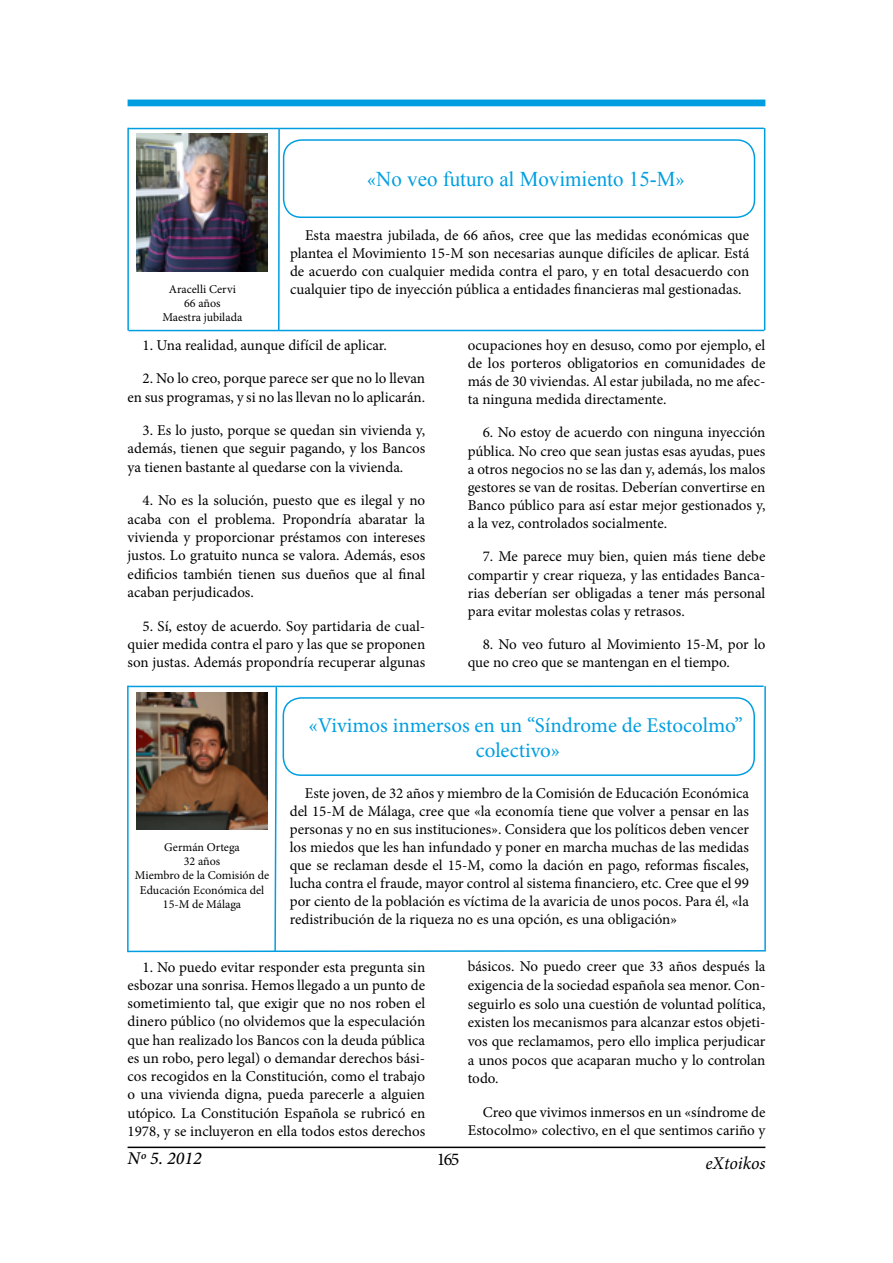
<style>
.page{position:relative;width:893px;height:1263px;background:#fff}
.page>*{position:absolute;margin:0;border:0;box-sizing:border-box;transform-origin:0 0}
.t1{font:21px/25.2px "Minion Pro";color:#009ee0}
.t2{font:21px "Times New Roman";color:#009ee0}
.t3{font:italic 500 18px "Minion Pro";color:#000}
.t4{font:italic 18px "Minion Pro";letter-spacing:-.005em;color:#000}
.t5{font:18px "Minion Pro";color:#000}
.t6{font:15px/18.1px "Minion Pro";color:#000;text-align:justify}
.t7{font:12px/14.4px "Minion Pro";color:#000;text-align:center}
.s1{font-family:"Minion Pro"}
</style>
<div class="page">
<div style="left:128px;top:100px;width:637px;height:6px;background:#009ee0"></div>
<hr style="left:128px;top:1146px;width:637px;height:2px;background:#000">
<div style="left:283px;top:139px;width:472px;height:79px;border:2px solid #009ee0;border-radius:18px"></div>
<hr style="left:128px;top:128px;width:636px;height:1px;background:#009ee0">
<hr style="left:128px;top:330px;width:636px;height:1px;background:#009ee0">
<hr style="left:278px;top:129px;width:2px;height:201px;background:#009ee0">
<hr style="left:127px;top:128px;width:2px;height:202px;background:#009ee0">
<hr style="left:764px;top:128px;width:1px;height:202px;background:#009ee0">
<img style="left:137px;top:133px;width:131px;height:139px">
<hr style="left:128px;top:685px;width:636px;height:2px;background:#009ee0">
<svg style="left:127px;top:686px;width:639px;height:267px"></svg>
<hr style="left:127px;top:686px;width:2px;height:266px;background:#009ee0">
<hr style="left:764px;top:686px;width:2px;height:264px;background:#009ee0">
<img style="left:137px;top:692px;width:131px;height:138px">
<p class="t7" style="left:162px;top:282px;width:81px">Aracelli Cervi<br>66 años<br>Maestra jubilada</p>
<h1 class="t2" style="left:367px;top:165px;width:319px"><span class="s1">«</span>No veo futuro al Movimiento 15-M<span class="s1">»</span></h1>
<p class="t6" style="left:290px;top:227px;width:461px;text-indent:15px">Esta maestra jubilada, de 66 años, cree que las medidas económicas que plantea el Movimiento 15-M son necesarias aunque difíciles de aplicar. Está de acuerdo con cualquier medida contra el paro, y en total desacuerdo con cualquier tipo de inyección pública a entidades financieras mal gestionadas.</p>
<p class="t6" style="left:143px;top:336px;width:246px">1. Una realidad, aunque difícil de aplicar.</p>
<p class="t6" style="left:128px;top:369px;width:299px;text-align:right">2. No lo creo, porque parece ser que no lo llevan en sus programas, y si no las llevan no lo aplicarán.</p>
<p class="t6" style="left:128px;top:421px;width:299px;text-indent:15px">3. Es lo justo, porque se quedan sin vivienda y, además, tienen que seguir pagando, y los Bancos ya tienen bastante al quedarse con la vivienda.</p>
<p class="t6" style="left:128px;top:491px;width:299px;text-indent:15px">4. No es la solución, puesto que es ilegal y no acaba con el problema. Propondría abaratar la vivienda y proporcionar préstamos con intereses justos. Lo gratuito nunca se valora. Además, esos edificios también tienen sus dueños que al final acaban perjudicados.</p>
<p class="t6" style="left:128px;top:617px;width:299px;text-indent:15px">5. Sí, estoy de acuerdo. Soy partidaria de cual&shy;quier medida contra el paro y las que se proponen son justas. Además propondría recuperar algunas</p>
<p class="t6" style="left:468px;top:336px;width:299px">ocupaciones hoy en desuso, como por ejemplo, el de los porteros obligatorios en comunidades de más de 30 viviendas. Al estar jubilada, no me afec&shy;ta ninguna medida directamente.</p>
<p class="t6" style="left:468px;top:424px;width:299px;text-indent:15px">6. No estoy de acuerdo con ninguna inyección pública. No creo que sean justas esas ayudas, pues a otros negocios no se las dan y, además, los malos gestores se van de rositas. Deberían convertirse en Banco público para así estar mejor gestionados y, a la vez, controlados socialmente.</p>
<p class="t6" style="left:468px;top:548px;width:299px;text-indent:15px">7. Me parece muy bien, quien más tiene debe compartir y crear riqueza, y las entidades Banca&shy;rias deberían ser obligadas a tener más personal para evitar molestas colas y retrasos.</p>
<p class="t6" style="left:468px;top:635px;width:299px;text-indent:15px">8. No veo futuro al Movimiento 15-M, por lo que no creo que se mantengan en el tiempo.</p>
<h1 class="t1" style="left:476px;top:712px;width:268px;text-indent:-167px">«Vivimos inmersos en un “Síndrome de Estocolmo” colectivo»</h1>
<p class="t6" style="left:290px;top:785px;width:461px;text-indent:15px">Este joven, de 32 años y miembro de la Comisión de Educación Económica del 15-M de Málaga, cree que «la economía tiene que volver a pensar en las personas y no en sus instituciones». Considera que los políticos deben vencer los miedos que les han infundado y poner en marcha muchas de las medidas que se reclaman desde el 15-M, como la dación en pago, reformas fiscales, lucha contra el fraude, mayor control al sistema financiero, etc. Cree que el 99 por ciento de la población es víctima de la avaricia de unos pocos. Para él, «la redistribución de la riqueza no es una opción, es una obligación»</p>
<p class="t6" style="left:128px;top:958px;width:299px;text-indent:15px">1. No puedo evitar responder esta pregunta sin esbozar una sonrisa. Hemos llegado a un punto de sometimiento tal, que exigir que no nos roben el dinero público (no olvidemos que la especulación que han realizado los Bancos con la deuda pública es un robo, pero legal) o demandar derechos bási&shy;cos recogidos en la Constitución, como el trabajo o una vivienda digna, pueda parecerle a alguien utópico. La Constitución Española se rubricó en 1978, y se incluyeron en ella todos estos derechos</p>
<p class="t6" style="left:468px;top:957px;width:299px;line-height:18.6px">básicos. No puedo creer que 33 años después la exigencia de la sociedad española sea menor. Con&shy;seguirlo es solo una cuestión de voluntad política, existen los mecanismos para alcanzar estos objeti&shy;vos que reclamamos, pero ello implica perjudicar a unos pocos que acaparan mucho y lo controlan todo.</p>
<p class="t7" style="left:135px;top:839px;width:136px">Germán Ortega<br>32 años<br>Miembro de la Comisión de<br>Educación Económica del<br>15-M de Málaga</p>
<p class="t6" style="left:468px;top:1103px;width:299px;line-height:18.6px;text-align:right">Creo que vivimos inmersos en un «síndrome de<br>Estocolmo» colectivo, en el que sentimos cariño y</p>
<p class="t3" style="left:128px;top:1146px;width:76px">Nº 5. 2012</p>
<p class="t5" style="left:437px;top:1147px;width:24px">165</p>
<p class="t4" style="left:705px;top:1151px;width:61px">eXtoikos</p>
</div>
